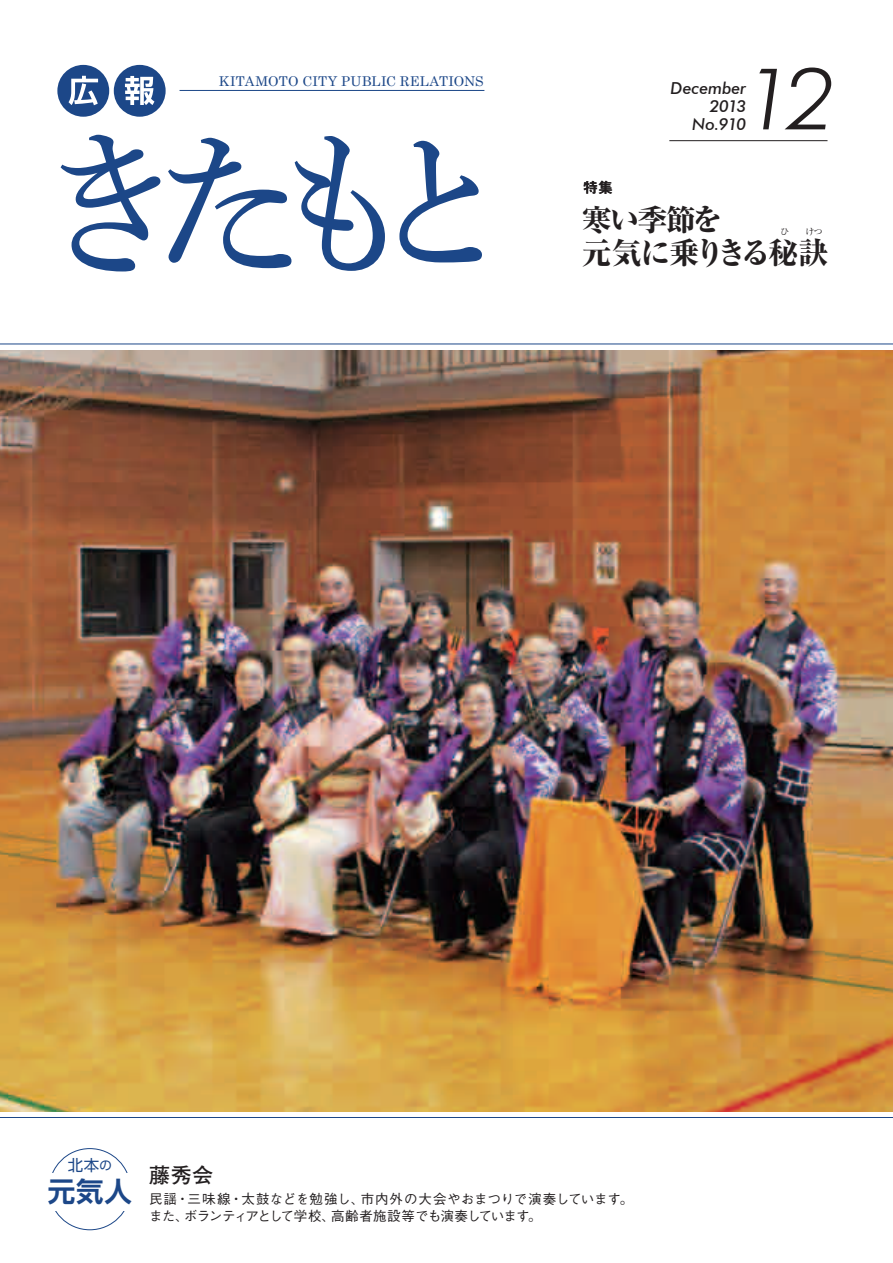
<style>
.page{position:relative;width:893px;height:1263px;background:#fff}
.page>*{position:absolute;margin:0;border:0;box-sizing:border-box;transform-origin:0 0}
.t1{font:159px "Shuei Min Pro M";color:#1c4788}
.t2{font:italic 300 85.5px "Futura BT";color:#231f20;scale:1.05 1}
.t3{font:800 30px/33px "Ryumin Pro";letter-spacing:-.075em;color:#231f20}
.t4{font:700 27.45px "UD Shin Go Pro De";color:#1c4788}
.t5{font:700 21px "Futo Go B101 Pro";color:#231f20}
.t6{font:italic 500 16.5px/18px "Futura BT";letter-spacing:-.05em;color:#231f20;text-align:right}
.t7{font:italic 500 16.5px "Futura BT";letter-spacing:-.01em;color:#231f20}
.t8{font:15.45px "UD Shin Go Pro";color:#1c4788}
.t9{font:15px "Midashi Go Pro MB31";color:#231f20}
.t10{font:500 13.5px/16.5px "Gothic BBB Pro";letter-spacing:.025em;color:#231f20}
.t11{font:13.5px "Century Schoolbook";letter-spacing:.02em;color:#1c4788}
.t12{font:500 13.5px "Gothic BBB Pro";letter-spacing:-.005em;color:#231f20}
.t13{font:500 13.5px "Gothic BBB Pro";letter-spacing:-.11em;color:#231f20}
.t14{font:9px "Ryumin Pro";color:#231f20}
.s1{font-size:12.3px}
</style>
<div class="page">
<img style="left:0;top:350px;width:893px;height:761px">
<img style="left:741px;top:140px;width:87px;height:2px">
<hr style="left:669px;top:140px;width:158px;height:1px;background:#231f20">
<div style="left:57px;top:65px;width:52px;height:52px;background:#1c4788;border-radius:50%"></div>
<svg style="left:69px;top:76px;width:29px;height:29px"></svg>
<div style="left:114px;top:65px;width:52px;height:52px;background:#1c4788;border-radius:50%"></div>
<svg style="left:125px;top:76px;width:29px;height:29px"></svg>
<hr style="left:180px;top:90px;width:304px;height:1px;background:#1c4788">
<hr style="left:0;top:344px;width:893px;height:1px;background:#1c4788">
<hr style="left:0;top:1117px;width:893px;height:1px;background:#1c4788">
<p class="t11" style="left:219px;top:69px;width:266px">KITAMOTO CITY PUBLIC RELATIONS</p>
<p class="t1" style="left:34px;top:89px;width:488px">きたもと</p>
<p class="t9" style="left:583px;top:175px;width:31px">特集</p>
<p class="t7" style="left:671px;top:78px;width:77px">December</p>
<p class="t6" style="left:692px;top:97px;width:56px">2013<br>No.910</p>
<p class="t2" style="left:744px;top:47px;width:88px">12</p>
<p class="t3" style="left:582px;top:201px;width:248px">寒い季節を<br>元気に乗りきる秘訣</p>
<p class="t14" style="left:805px;top:225px;width:19px">けつ</p>
<p class="t14" style="left:780px;top:225px;width:19px">ひ　</p>
<p class="t8" style="left:68px;top:1153px;width:45px">北本<span class="s1">の</span></p>
<p class="t4" style="left:48px;top:1169px;width:86px">元気人</p>
<p class="t5" style="left:149px;top:1158px;width:65px">藤秀会</p>
<p class="t10" style="left:331px;top:1189px;width:212px;text-indent:-182px">民謡・三味線・太鼓などを勉強し、<br>高齢者施設等でも演奏しています。</p>
<p class="t12" style="left:361px;top:1188px;width:274px">市内外の大会やおまつりで演奏しています。</p>
<p class="t13" style="left:184px;top:1205px;width:152px">ボランティアとして学校、</p>
<p class="t12" style="left:149px;top:1205px;width:41px">また、</p>
</div>
